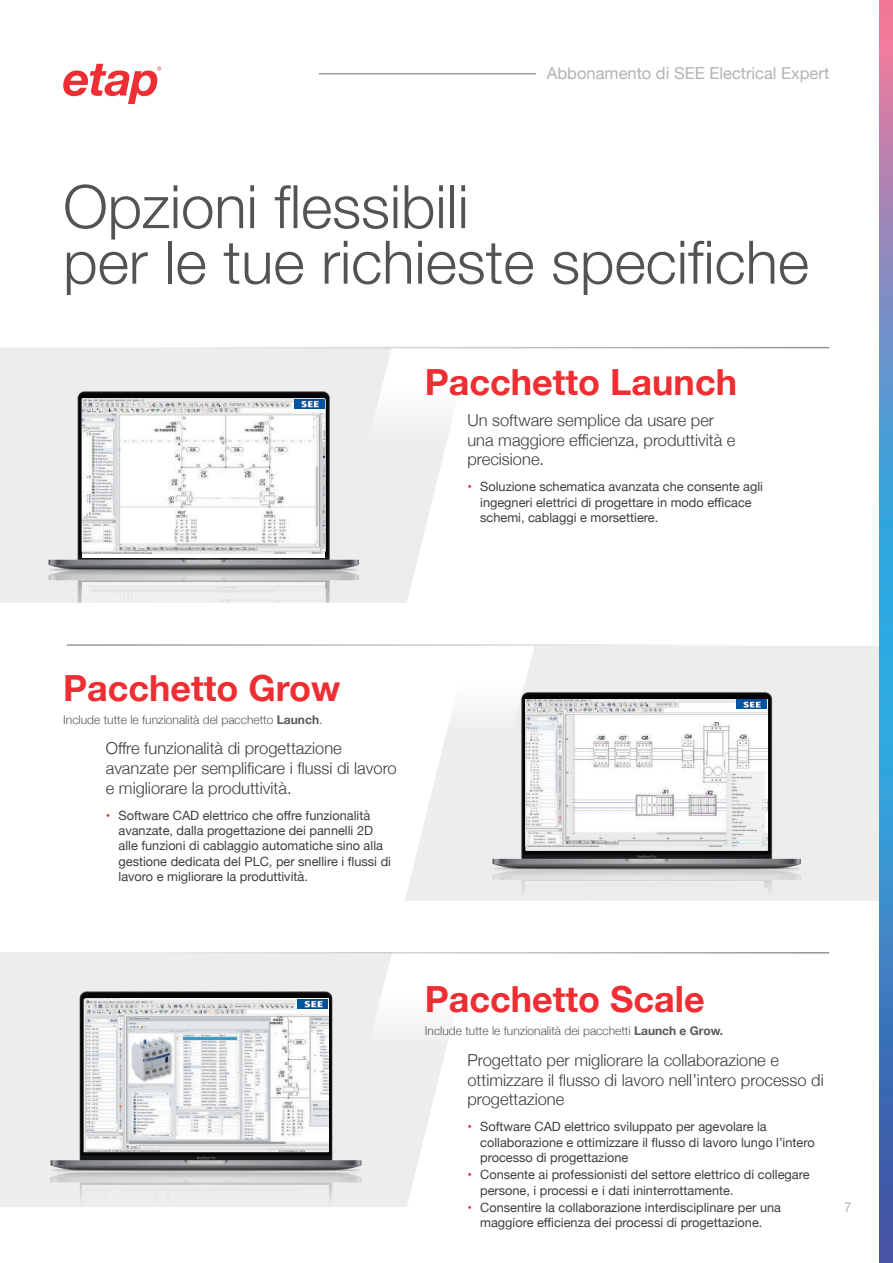
<style>
.page{position:relative;width:893px;height:1263px;background:#fff}
.page>*{position:absolute;margin:0;border:0;box-sizing:border-box;transform-origin:0 0}
.t1{font:300 60px/55.5px "Helvetica Neue";color:#555252}
.t2{font:700 36px "Helvetica Neue";color:#ee2e33}
.t3{font:300 16.5px/19.8px "Helvetica Neue";color:#3e3e3f}
.t4{font:16.5px "Helvetica Neue";color:#b2b3b7}
.t5{font:13.5px "Helvetica Neue";color:#b2b3b7}
.t6{font:12.75px/15.3px "Helvetica Neue";color:#3e3e3f}
.t7{font:300 12px "Helvetica Neue";color:#57585a}
.s1{color:#ee2e33}
.s2{font-weight:700}
</style>
<div class="page">
<svg style="left:405px;top:646px;width:474px;height:255px;background:#eee"></svg>
<img style="left:487px;top:676px;width:319px;height:189px">
<img style="left:525px;top:699px;width:242px;height:147px">
<img style="left:487px;top:865px;width:319px;height:36px">
<div style="left:525px;top:881px;width:238px;height:20px;background:#ededed"></div>
<svg style="left:405px;top:646px;width:131px;height:90px"></svg>
<hr style="left:67px;top:644px;width:762px;height:2px;background:#9a9696">
<svg style="left:0;top:348px;width:446px;height:255px;background:#eee"></svg>
<img style="left:43px;top:375px;width:321px;height:190px">
<img style="left:82px;top:399px;width:243px;height:155px">
<img style="left:43px;top:565px;width:321px;height:38px">
<div style="left:82px;top:582px;width:243px;height:21px;background:linear-gradient(to right,#e8ebee,#e8eaee)"></div>
<img style="left:88px;top:587px;width:237px;height:16px">
<svg style="left:368px;top:348px;width:295px;height:95px"></svg>
<hr style="left:67px;top:347px;width:762px;height:1px;background:#9a9696">
<div style="left:294px;top:399px;width:31px;height:10px;background:#0155a2"></div>
<img style="left:300px;top:399px;width:22px;height:10px">
<div style="left:736px;top:699px;width:31px;height:10px;background:#0155a2"></div>
<img style="left:742px;top:699px;width:22px;height:10px">
<svg style="left:0;top:952px;width:446px;height:255px;background:#eee"></svg>
<img style="left:45px;top:976px;width:323px;height:191px">
<img style="left:85px;top:999px;width:243px;height:152px">
<img style="left:45px;top:1167px;width:323px;height:40px">
<div style="left:82px;top:1186px;width:246px;height:21px;background:#ededed"></div>
<svg style="left:368px;top:953px;width:295px;height:95px"></svg>
<hr style="left:67px;top:952px;width:762px;height:1px;background:#9a9696">
<svg style="left:298px;top:999px;width:30px;height:9px"></svg>
<img style="left:302px;top:999px;width:23px;height:9px">
<svg style="left:63px;top:64px;width:98px;height:40px"></svg>
<svg style="left:879px;top:0;width:14px;height:1263px;background:#5d8ac3"></svg>
<hr style="left:319px;top:74px;width:217px;height:1px;background:#231f20">
<p class="t4" style="left:547px;top:62px;width:284px">Abbonamento di SEE Electrical Expert</p>
<h1 class="t1" style="left:63px;top:175px;width:747px">Opzioni flessibili<br>per le tue richieste specifiche</h1>
<h2 class="t2" style="left:425px;top:354px;width:314px">Pacchetto Launch</h2>
<p class="t3" style="left:467px;top:409px;width:270px">Un software semplice da usare per una maggiore efficienza, produttività e precisione.</p>
<p class="t6" style="left:480px;top:480px;width:284px;text-indent:-13px"><span class="s1">•</span> Soluzione schematica avanzata che consente agli ingegneri elettrici di progettare in modo efficace schemi, cablaggi e morsettiere.</p>
<h2 class="t2" style="left:63px;top:660px;width:279px">Pacchetto Grow</h2>
<p class="t7" style="left:63px;top:710px;width:261px">Include tutte le funzionalità del pacchetto <span class="s2">Launch</span>.</p>
<p class="t3" style="left:106px;top:737px;width:292px">Offre funzionalità di progettazione avanzate per semplificare i flussi di lavoro e migliorare la produttività.</p>
<p class="t6" style="left:119px;top:808px;width:274px;text-indent:-13px"><span class="s1">•</span> Software CAD elettrico che offre funzionalità avanzate, dalla progettazione dei pannelli 2D alle funzioni di cablaggio automatiche sino alla gestione dedicata del PLC, per snellire i flussi di lavoro e migliorare la produttività.</p>
<h2 class="t2" style="left:425px;top:971px;width:282px">Pacchetto Scale</h2>
<p class="t7" style="left:425px;top:1021px;width:300px">Include tutte le funzionalità dei pacchetti <span class="s2">Launch e Grow.</span></p>
<p class="t3" style="left:467px;top:1049px;width:358px">Progettato per migliorare la collaborazione e ottimizzare il flusso di lavoro nell’intero processo di progettazione</p>
<p class="t6" style="left:480px;top:1120px;width:336px;text-indent:-13px"><span class="s1">•</span> Software CAD elettrico sviluppato per agevolare la collaborazione e ottimizzare il flusso di lavoro lungo l’intero processo di progettazione</p>
<p class="t6" style="left:480px;top:1168px;width:331px;text-indent:-13px"><span class="s1">•</span> Consente ai professionisti del settore elettrico di collegare persone, i processi e i dati ininterrottamente.</p>
<p class="t6" style="left:467px;top:1200px;width:315px;text-align:center"><span class="s1">•</span> Consentire la collaborazione interdisciplinare per una maggiore efficienza dei processi di progettazione.</p>
<p class="t5" style="left:844px;top:1197px;width:9px">7</p>
</div>
